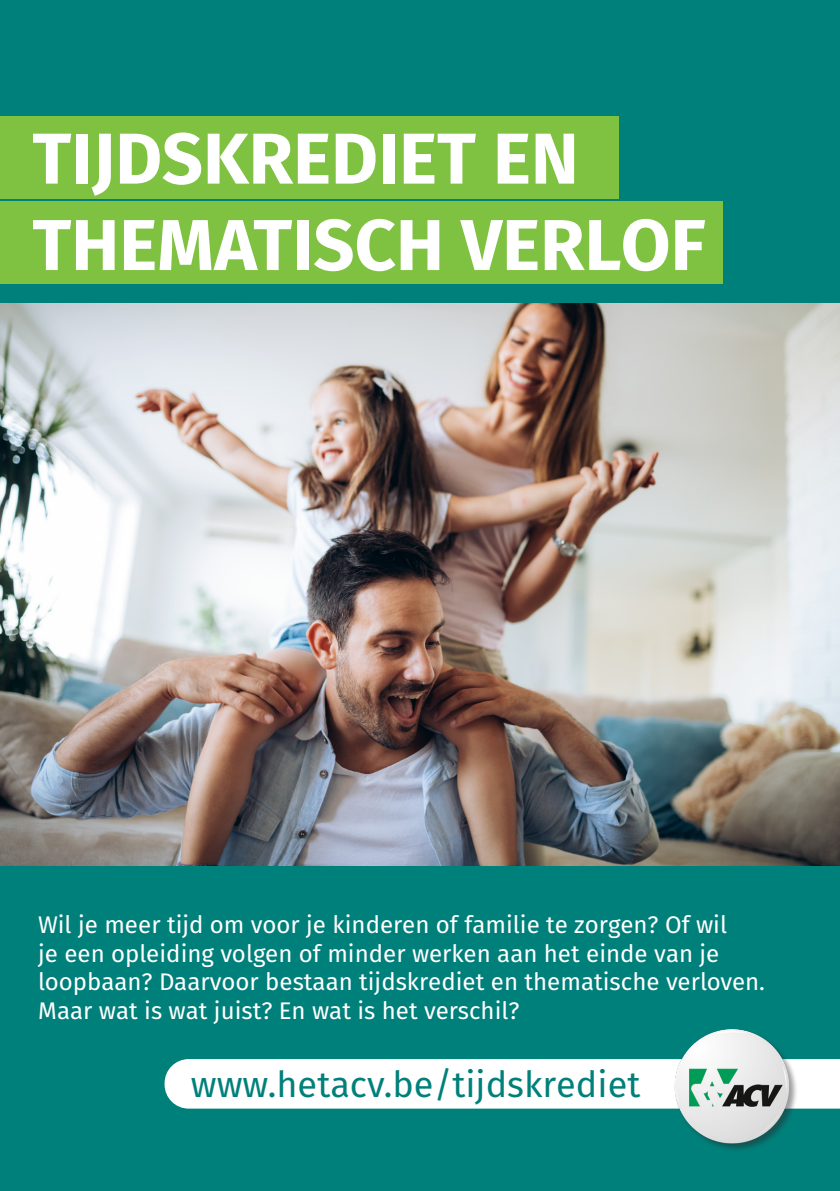
<style>
.page{position:relative;width:840px;height:1191px;background:#fff}
.page>*{position:absolute;margin:0;border:0;box-sizing:border-box;transform-origin:0 0}
.t1{font:700 72px "Fira Sans";color:#fff}
.t2{font:36px "Fira Sans";color:#00807a}
.t3{font:24px/28.8px "Fira Sans";color:#fff}
</style>
<div class="page">
<div style="left:0;top:0;width:839px;height:1191px;background:#00807a"></div>
<img style="left:0;top:304px;width:839px;height:561px">
<div style="left:0;top:201px;width:722px;height:82px;background:#7fc241"></div>
<div style="left:0;top:116px;width:618px;height:82px;background:#7fc241"></div>
<div style="left:164px;top:1059px;width:675px;height:49px;background:#fff"></div>
<img style="left:674px;top:1029px;width:125px;height:121px">
<p class="t1" style="left:32px;top:98px;width:547px">TIJDSKREDIET EN</p>
<p class="t1" style="left:32px;top:184px;width:674px">THEMATISCH VERLOF</p>
<p class="t3" style="left:38px;top:909px;width:728px">Wil je meer tijd om voor je kinderen of familie te zorgen? Of wil<br>je een opleiding volgen of minder werken aan het einde van je loopbaan? Daarvoor bestaan tijdskrediet en thematische verloven.<br>Maar wat is wat juist? En wat is het verschil?</p>
<p class="t2" style="left:191px;top:1057px;width:451px">www.hetacv.be/tijdskrediet</p>
</div>
